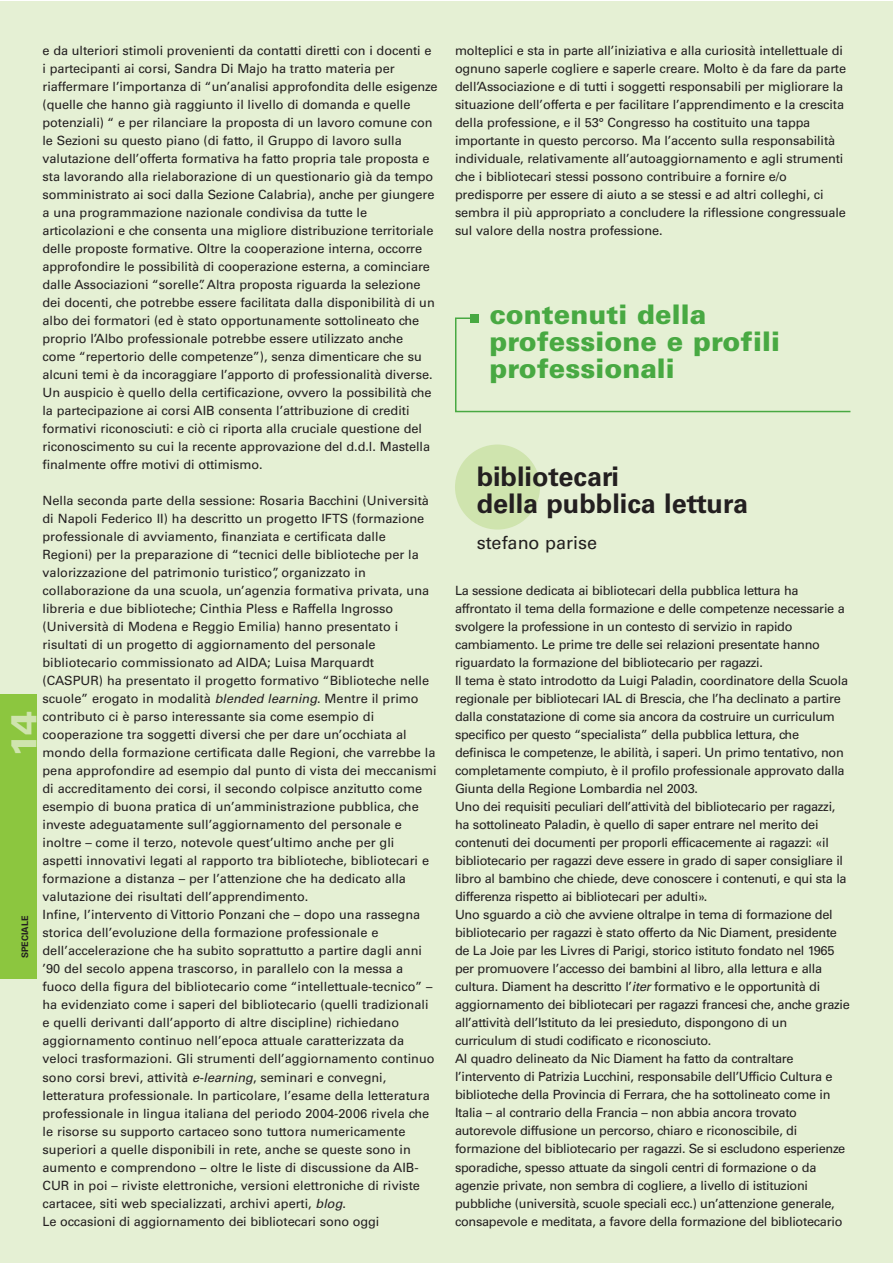
<style>
.page{position:relative;width:893px;height:1263px;background:#fff}
.page>*{position:absolute;margin:0;border:0;box-sizing:border-box;transform-origin:0 0}
.t1{font:900 36px "Univers";color:#cfe4ae}
.t2{font:900 27px/27px "Univers";color:#48a942}
.t3{font:700 27px/27px "Univers";color:#231f20}
.t4{font:18px "Univers";color:#231f20}
.t5{font:12.75px/18px "Univers";letter-spacing:-.005em;color:#231f20}
.t6{font:700 9px "Univers";color:#231f20}
.s1{font-style:italic}
</style>
<div class="page">
<div style="left:0;top:1px;width:893px;height:1262px;background:#e5f0d4"></div>
<div style="left:0;top:694px;width:36px;height:285px;background:#8cc63f"></div>
<svg style="left:455px;top:317px;width:396px;height:96px"></svg>
<div style="left:470px;top:314px;width:9px;height:9px;background:#48a942"></div>
<div style="left:455px;top:444px;width:85px;height:86px;background:#cfe4ae;border-radius:50%"></div>
<p class="t5" style="left:43px;top:43px;width:397px">e da ulteriori stimoli provenienti da contatti diretti con i docenti e i partecipanti ai corsi, Sandra Di Majo ha tratto materia per riaffermare l’importanza di “un’analisi approfondita delle esigenze (quelle che hanno già raggiunto il livello di domanda e quelle potenziali) “ e per rilanciare la proposta di un lavoro comune con le Sezioni su questo piano (di fatto, il Gruppo di lavoro sulla valutazione dell’offerta formativa ha fatto propria tale proposta e sta lavorando alla rielaborazione di un questionario già da tempo somministrato ai soci dalla Sezione Calabria), anche per giungere a una programmazione nazionale condivisa da tutte le articolazioni e che consenta una migliore distribuzione territoriale delle proposte formative. Oltre la cooperazione interna, occorre approfondire le possibilità di cooperazione esterna, a cominciare dalle Associazioni “sorelle”. Altra proposta riguarda la selezione dei docenti, che potrebbe essere facilitata dalla disponibilità di un albo dei formatori (ed è stato opportunamente sottolineato che proprio l’Albo professionale potrebbe essere utilizzato anche come “repertorio delle competenze”), senza dimenticare che su alcuni temi è da incoraggiare l’apporto di professionalità diverse.<br>Un auspicio è quello della certificazione, ovvero la possibilità che la partecipazione ai corsi AIB consenta l’attribuzione di crediti formativi riconosciuti: e ciò ci riporta alla cruciale questione del riconoscimento su cui la recente approvazione del d.d.l. Mastella finalmente offre motivi di ottimismo.</p>
<p class="t5" style="left:43px;top:493px;width:396px">Nella seconda parte della sessione: Rosaria Bacchini (Università di Napoli Federico II) ha descritto un progetto IFTS (formazione professionale di avviamento, finanziata e certificata dalle Regioni) per la preparazione di “tecnici delle biblioteche per la valorizzazione del patrimonio turistico”, organizzato in collaborazione da una scuola, un’agenzia formativa privata, una libreria e due biblioteche; Cinthia Pless e Raffella Ingrosso (Università di Modena e Reggio Emilia) hanno presentato i risultati di un progetto di aggiornamento del personale bibliotecario commissionato ad AIDA; Luisa Marquardt (CASPUR) ha presentato il progetto formativo “Biblioteche nelle scuole” erogato in modalità <span class="s1">blended learning</span>. Mentre il primo contributo ci è parso interessante sia come esempio di cooperazione tra soggetti diversi che per dare un’occhiata al mondo della formazione certificata dalle Regioni, che varrebbe la pena approfondire ad esempio dal punto di vista dei meccanismi di accreditamento dei corsi, il secondo colpisce anzitutto come esempio di buona pratica di un’amministrazione pubblica, che investe adeguatamente sull’aggiornamento del personale e inoltre – come il terzo, notevole quest’ultimo anche per gli aspetti innovativi legati al rapporto tra biblioteche, bibliotecari e formazione a distanza – per l’attenzione che ha dedicato alla valutazione dei risultati dell’apprendimento.<br>Infine, l’intervento di Vittorio Ponzani che – dopo una rassegna storica dell’evoluzione della formazione professionale e dell’accelerazione che ha subito soprattutto a partire dagli anni ’90 del secolo appena trascorso, in parallelo con la messa a fuoco della figura del bibliotecario come “intellettuale-tecnico” – ha evidenziato come i saperi del bibliotecario (quelli tradizionali e quelli derivanti dall’apporto di altre discipline) richiedano aggiornamento continuo nell’epoca attuale caratterizzata da veloci trasformazioni. Gli strumenti dell’aggiornamento continuo sono corsi brevi, attività <span class="s1">e-learning</span>, seminari e convegni, letteratura professionale. In particolare, l’esame della letteratura professionale in lingua italiana del periodo 2004-2006 rivela che le risorse su supporto cartaceo sono tuttora numericamente superiori a quelle disponibili in rete, anche se queste sono in aumento e comprendono – oltre le liste di discussione da AIB-CUR in poi – riviste elettroniche, versioni elettroniche di riviste cartacee, siti web specializzati, archivi aperti, <span class="s1">blog</span>.<br>Le occasioni di aggiornamento dei bibliotecari sono oggi</p>
<h1 class="t1" style="left:11px;top:757px;width:47px;rotate:-90deg">14</h1>
<p class="t6" style="left:22px;top:958px;width:44px;rotate:-90deg">SPECIALE</p>
<p class="t5" style="left:455px;top:43px;width:393px">molteplici e sta in parte all’iniziativa e alla curiosità intellettuale di ognuno saperle cogliere e saperle creare. Molto è da fare da parte dell’Associazione e di tutti i soggetti responsabili per migliorare la situazione dell’offerta e per facilitare l’apprendimento e la crescita della professione, e il 53° Congresso ha costituito una tappa importante in questo percorso. Ma l’accento sulla responsabilità individuale, relativamente all’autoaggiornamento e agli strumenti che i bibliotecari stessi possono contribuire a fornire e/o predisporre per essere di aiuto a se stessi e ad altri colleghi, ci sembra il più appropriato a concludere la riflessione congressuale sul valore della nostra professione.</p>
<h2 class="t2" style="left:489px;top:304px;width:292px">contenuti della professione e profili professionali</h2>
<h2 class="t3" style="left:477px;top:465px;width:273px">bibliotecari<br>della pubblica lettura</h2>
<h3 class="t4" style="left:477px;top:536px;width:122px">stefano parise</h3>
<p class="t5" style="left:455px;top:583px;width:396px">La sessione dedicata ai bibliotecari della pubblica lettura ha affrontato il tema della formazione e delle competenze necessarie a svolgere la professione in un contesto di servizio in rapido cambiamento. Le prime tre delle sei relazioni presentate hanno riguardato la formazione del bibliotecario per ragazzi.<br>Il tema è stato introdotto da Luigi Paladin, coordinatore della Scuola regionale per bibliotecari IAL di Brescia, che l’ha declinato a partire dalla constatazione di come sia ancora da costruire un curriculum specifico per questo “specialista” della pubblica lettura, che definisca le competenze, le abilità, i saperi. Un primo tentativo, non completamente compiuto, è il profilo professionale approvato dalla Giunta della Regione Lombardia nel 2003.<br>Uno dei requisiti peculiari dell’attività del bibliotecario per ragazzi, ha sottolineato Paladin, è quello di saper entrare nel merito dei contenuti dei documenti per proporli efficacemente ai ragazzi: «il bibliotecario per ragazzi deve essere in grado di saper consigliare il libro al bambino che chiede, deve conoscere i contenuti, e qui sta la differenza rispetto ai bibliotecari per adulti».<br>Uno sguardo a ciò che avviene oltralpe in tema di formazione del bibliotecario per ragazzi è stato offerto da Nic Diament, presidente de La Joie par les Livres di Parigi, storico istituto fondato nel 1965 per promuovere l’accesso dei bambini al libro, alla lettura e alla cultura. Diament ha descritto l’<span class="s1">iter</span> formativo e le opportunità di aggiornamento dei bibliotecari per ragazzi francesi che, anche grazie all’attività dell’Istituto da lei presieduto, dispongono di un curriculum di studi codificato e riconosciuto.<br>Al quadro delineato da Nic Diament ha fatto da contraltare l’intervento di Patrizia Lucchini, responsabile dell’Ufficio Cultura e biblioteche della Provincia di Ferrara, che ha sottolineato come in Italia – al contrario della Francia – non abbia ancora trovato autorevole diffusione un percorso, chiaro e riconoscibile, di formazione del bibliotecario per ragazzi. Se si escludono esperienze sporadiche, spesso attuate da singoli centri di formazione o da agenzie private, non sembra di cogliere, a livello di istituzioni pubbliche (università, scuole speciali ecc.) un’attenzione generale, consapevole e meditata, a favore della formazione del bibliotecario</p>
</div>
